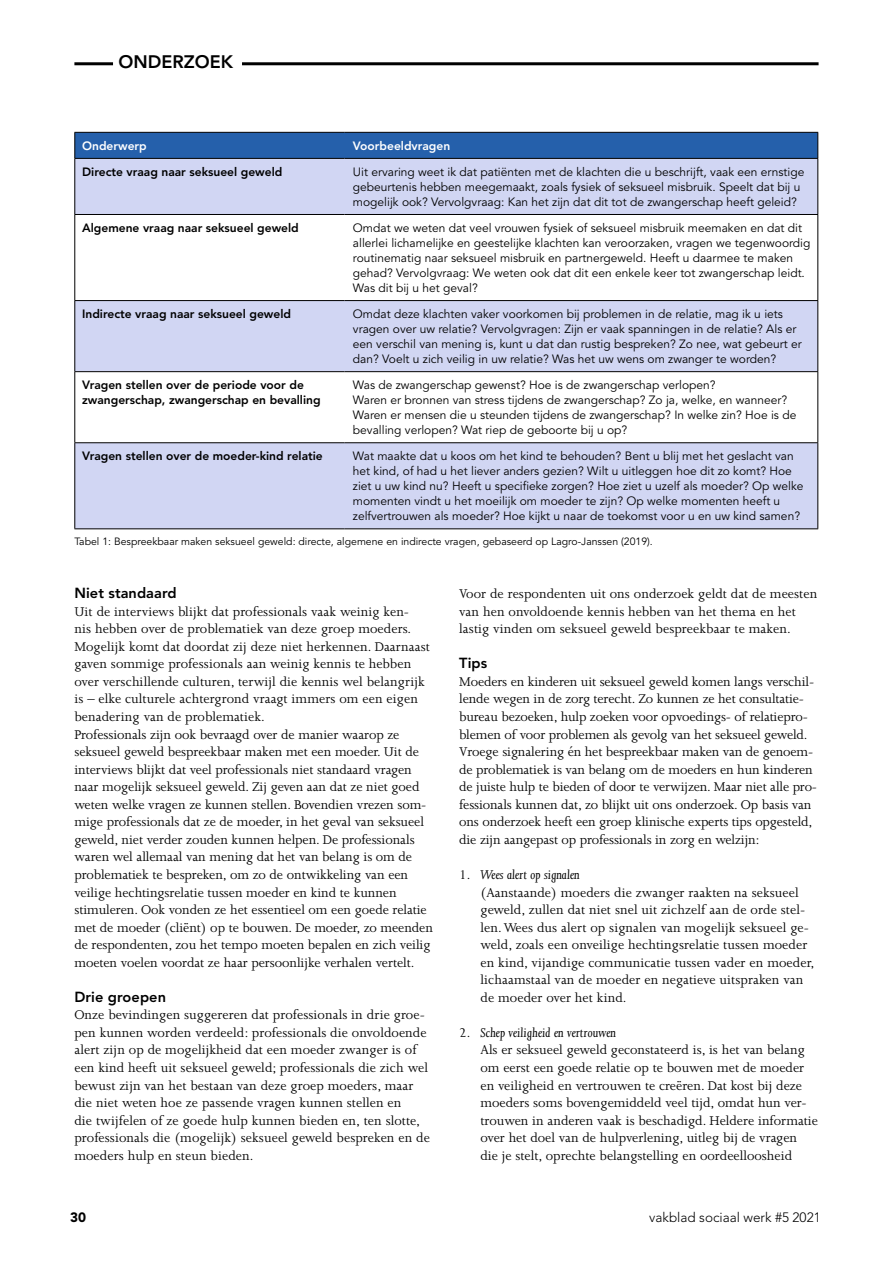
<style>
.page{position:relative;width:893px;height:1263px;background:#fff}
.page>*{position:absolute;margin:0;border:0;box-sizing:border-box;transform-origin:0 0}
.t1{font:800 18px "Avenir LT Std";color:#000}
.Para_broodtekst{font:14.55px/17.5px "Joanna MT Std";letter-spacing:-.005em;color:#000}
.SectionHeading_1_tus{font:800 14.55px "Avenir LT Std";letter-spacing:.005em;color:#000}
.t2{font:300 13.5px "Avenir LT Std";color:#000}
.t3{font:900 13.5px "Avenir LT Std";color:#000}
.Table_Entry_middle_t{font:12px/15px "Avenir LT Std";color:#000}
.Table_Entry_left_x{font:800 12px/15px "Avenir LT Std";color:#000}
.Table_Heading_kopreg{font:800 12px "Avenir LT Std";color:#fff}
.Table_Source_x{font:10.5px "Avenir LT Std";color:#000}
.s1{font-style:italic}
</style>
<div class="page">
<hr style="left:74px;top:62px;width:745px;height:3px;background:#000">
<div style="left:113px;top:55px;width:129px;height:13px;background:#fff"></div>
<svg style="left:75px;top:159px;width:742px;height:369px;fill:#d1d6f3"></svg>
<svg style="left:75px;top:372px;width:742px;height:70px"></svg>
<hr style="left:74px;top:158px;width:270px;height:1px;background:#000">
<hr style="left:74px;top:159px;width:1px;height:55px;background:#000">
<hr style="left:344px;top:158px;width:474px;height:1px;background:#000">
<hr style="left:74px;top:214px;width:270px;height:1px;background:#000">
<hr style="left:74px;top:215px;width:1px;height:85px;background:#000">
<hr style="left:344px;top:214px;width:474px;height:1px;background:#000">
<hr style="left:74px;top:300px;width:270px;height:1px;background:#000">
<hr style="left:74px;top:301px;width:1px;height:70px;background:#000">
<hr style="left:344px;top:300px;width:474px;height:1px;background:#000">
<hr style="left:74px;top:371px;width:270px;height:1px;background:#000">
<hr style="left:74px;top:372px;width:1px;height:70px;background:#000">
<hr style="left:344px;top:371px;width:474px;height:1px;background:#000">
<hr style="left:74px;top:442px;width:270px;height:1px;background:#000">
<hr style="left:74px;top:443px;width:1px;height:85px;background:#000">
<hr style="left:344px;top:442px;width:474px;height:1px;background:#000">
<hr style="left:74px;top:528px;width:270px;height:1px;background:#000">
<hr style="left:344px;top:528px;width:474px;height:1px;background:#000">
<svg style="left:74px;top:132px;width:744px;height:26px;background:#245ca4"></svg>
<hr style="left:817px;top:159px;width:1px;height:55px;background:#000">
<hr style="left:817px;top:215px;width:1px;height:85px;background:#000">
<hr style="left:817px;top:301px;width:1px;height:70px;background:#000">
<hr style="left:817px;top:372px;width:1px;height:70px;background:#000">
<hr style="left:817px;top:443px;width:1px;height:85px;background:#000">
<p class="t1" style="left:118px;top:51px;width:116px">ONDERZOEK</p>
<p class="Table_Heading_kopreg" style="left:82px;top:139px;width:66px">Onderwerp</p>
<p class="Table_Heading_kopreg" style="left:353px;top:139px;width:99px">Voorbeeldvragen</p>
<p class="Table_Entry_left_x" style="left:82px;top:164px;width:202px">Directe vraag naar seksueel geweld</p>
<p class="Table_Entry_middle_t" style="left:353px;top:165px;width:453px">Uit ervaring weet ik dat patiënten met de klachten die u beschrijft, vaak een ernstige gebeurtenis hebben meegemaakt, zoals fysiek of seksueel misbruik. Speelt dat bij u mogelijk ook? Vervolgvraag: Kan het zijn dat dit tot de zwangerschap heeft geleid?</p>
<p class="Table_Entry_left_x" style="left:82px;top:220px;width:218px">Algemene vraag naar seksueel geweld</p>
<p class="Table_Entry_middle_t" style="left:353px;top:221px;width:459px">Omdat we weten dat veel vrouwen fysiek of seksueel misbruik meemaken en dat dit allerlei lichamelijke en geestelijke klachten kan veroorzaken, vragen we tegenwoordig routinematig naar seksueel misbruik en partnergeweld. Heeft u daarmee te maken gehad? Vervolgvraag: We weten ook dat dit een enkele keer tot zwangerschap leidt.<br>Was dit bij u het geval?</p>
<p class="Table_Entry_left_x" style="left:82px;top:306px;width:210px">Indirecte vraag naar seksueel geweld</p>
<p class="Table_Entry_middle_t" style="left:353px;top:307px;width:450px">Omdat deze klachten vaker voorkomen bij problemen in de relatie, mag ik u iets vragen over uw relatie? Vervolgvragen: Zijn er vaak spanningen in de relatie? Als er een verschil van mening is, kunt u dat dan rustig bespreken? Zo nee, wat gebeurt er dan? Voelt u zich veilig in uw relatie? Was het uw wens om zwanger te worden?</p>
<p class="Table_Entry_left_x" style="left:82px;top:378px;width:240px">Vragen stellen over de periode voor de zwangerschap, zwangerschap en bevalling</p>
<p class="Table_Entry_middle_t" style="left:353px;top:378px;width:364px">Was de zwangerschap gewenst? Hoe is de zwangerschap verlopen?</p>
<p class="Table_Entry_middle_t" style="left:353px;top:393px;width:436px">Waren er bronnen van stress tijdens de zwangerschap? Zo ja, welke, en wanneer?</p>
<p class="Table_Entry_middle_t" style="left:353px;top:408px;width:445px">Waren er mensen die u steunden tijdens de zwangerschap? In welke zin? Hoe is de bevalling verlopen? Wat riep de geboorte bij u op?</p>
<p class="Table_Entry_left_x" style="left:82px;top:449px;width:242px">Vragen stellen over de moeder-kind relatie</p>
<p class="Table_Entry_middle_t" style="left:353px;top:449px;width:452px">Wat maakte dat u koos om het kind te behouden? Bent u blij met het geslacht van het kind, of had u het liever anders gezien? Wilt u uitleggen hoe dit zo komt? Hoe ziet u uw kind nu? Heeft u specifieke zorgen? Hoe ziet u uzelf als moeder? Op welke momenten vindt u het moeilijk om moeder te zijn? Op welke momenten heeft u zelfvertrouwen als moeder? Hoe kijkt u naar de toekomst voor u en uw kind samen?</p>
<p class="Table_Source_x" style="left:74px;top:536px;width:580px">Tabel 1: Bespreekbaar maken seksueel geweld: directe, algemene en indirecte vragen, gebaseerd op Lagro-Janssen (2019).</p>
<p class="SectionHeading_1_tus" style="left:74px;top:584px;width:104px">Niet standaard</p>
<p class="Para_broodtekst" style="left:74px;top:603px;width:357px">Uit de interviews blijkt dat professionals vaak weinig ken-<br>nis hebben over de problematiek van deze groep moeders.<br>Mogelijk komt dat doordat zij deze niet herkennen. Daarnaast gaven sommige professionals aan weinig kennis te hebben over verschillende culturen, terwijl die kennis wel belangrijk is – elke culturele achtergrond vraagt immers om een eigen benadering van de problematiek.</p>
<p class="Para_broodtekst" style="left:74px;top:725px;width:360px">Professionals zijn ook bevraagd over de manier waarop ze seksueel geweld bespreekbaar maken met een moeder. Uit de interviews blijkt dat veel professionals niet standaard vragen naar mogelijk seksueel geweld. Zij geven aan dat ze niet goed weten welke vragen ze kunnen stellen. Bovendien vrezen som&shy;mige professionals dat ze de moeder, in het geval van seksueel geweld, niet verder zouden kunnen helpen. De professionals waren wel allemaal van mening dat het van belang is om de problematiek te bespreken, om zo de ontwikkeling van een veilige hechtingsrelatie tussen moeder en kind te kunnen stimuleren. Ook vonden ze het essentieel om een goede relatie met de moeder (cliënt) op te bouwen. De moeder, zo meenden de respondenten, zou het tempo moeten bepalen en zich veilig moeten voelen voordat ze haar persoonlijke verhalen vertelt.</p>
<p class="SectionHeading_1_tus" style="left:74px;top:988px;width:93px">Drie groepen</p>
<p class="Para_broodtekst" style="left:74px;top:1006px;width:357px">Onze bevindingen suggereren dat professionals in drie groe&shy;pen kunnen worden verdeeld: professionals die onvoldoende alert zijn op de mogelijkheid dat een moeder zwanger is of een kind heeft uit seksueel geweld; professionals die zich wel bewust zijn van het bestaan van deze groep moeders, maar die niet weten hoe ze passende vragen kunnen stellen en<br>die twijfelen of ze goede hulp kunnen bieden en, ten slotte, professionals die (mogelijk) seksueel geweld bespreken en de moeders hulp en steun bieden.</p>
<p class="Para_broodtekst" style="left:459px;top:585px;width:360px">Voor de respondenten uit ons onderzoek geldt dat de meesten van hen onvoldoende kennis hebben van het thema en het lastig vinden om seksueel geweld bespreekbaar te maken.</p>
<p class="SectionHeading_1_tus" style="left:459px;top:655px;width:29px">Tips</p>
<p class="Para_broodtekst" style="left:459px;top:673px;width:359px">Moeders en kinderen uit seksueel geweld komen langs verschil&shy;lende wegen in de zorg terecht. Zo kunnen ze het consultatie&shy;bureau bezoeken, hulp zoeken voor opvoedings- of relatiepro&shy;blemen of voor problemen als gevolg van het seksueel geweld.<br>Vroege signalering én het bespreekbaar maken van de genoem&shy;de problematiek is van belang om de moeders en hun kinderen de juiste hulp te bieden of door te verwijzen. Maar niet alle pro&shy;fessionals kunnen dat, zo blijkt uit ons onderzoek. Op basis van ons onderzoek heeft een groep klinische experts tips opgesteld, die zijn aangepast op professionals in zorg en welzijn:</p>
<p class="Para_broodtekst" style="left:480px;top:866px;width:335px;text-indent:-21px">1. <span class="s1">Wees alert op signalen<br></span>(Aanstaande) moeders die zwanger raakten na seksueel geweld, zullen dat niet snel uit zichzelf aan de orde stel&shy;len. Wees dus alert op signalen van mogelijk seksueel ge&shy;weld, zoals een onveilige hechtingsrelatie tussen moeder en kind, vijandige communicatie tussen vader en moeder, lichaamstaal van de moeder en negatieve uitspraken van de moeder over het kind.</p>
<p class="Para_broodtekst" style="left:480px;top:1024px;width:339px;text-indent:-21px">2. <span class="s1">Schep veiligheid en vertrouwen<br></span>Als er seksueel geweld geconstateerd is, is het van belang om eerst een goede relatie op te bouwen met de moeder en veiligheid en vertrouwen te creëren. Dat kost bij deze moeders soms bovengemiddeld veel tijd, omdat hun ver&shy;trouwen in anderen vaak is beschadigd. Heldere informatie over het doel van de hulpverlening, uitleg bij de vragen die je stelt, oprechte belangstelling en oordeelloosheid</p>
<p class="t3" style="left:70px;top:1209px;width:17px">30</p>
<p class="t2" style="left:649px;top:1209px;width:173px">vakblad sociaal werk #5 2021</p>
</div>
